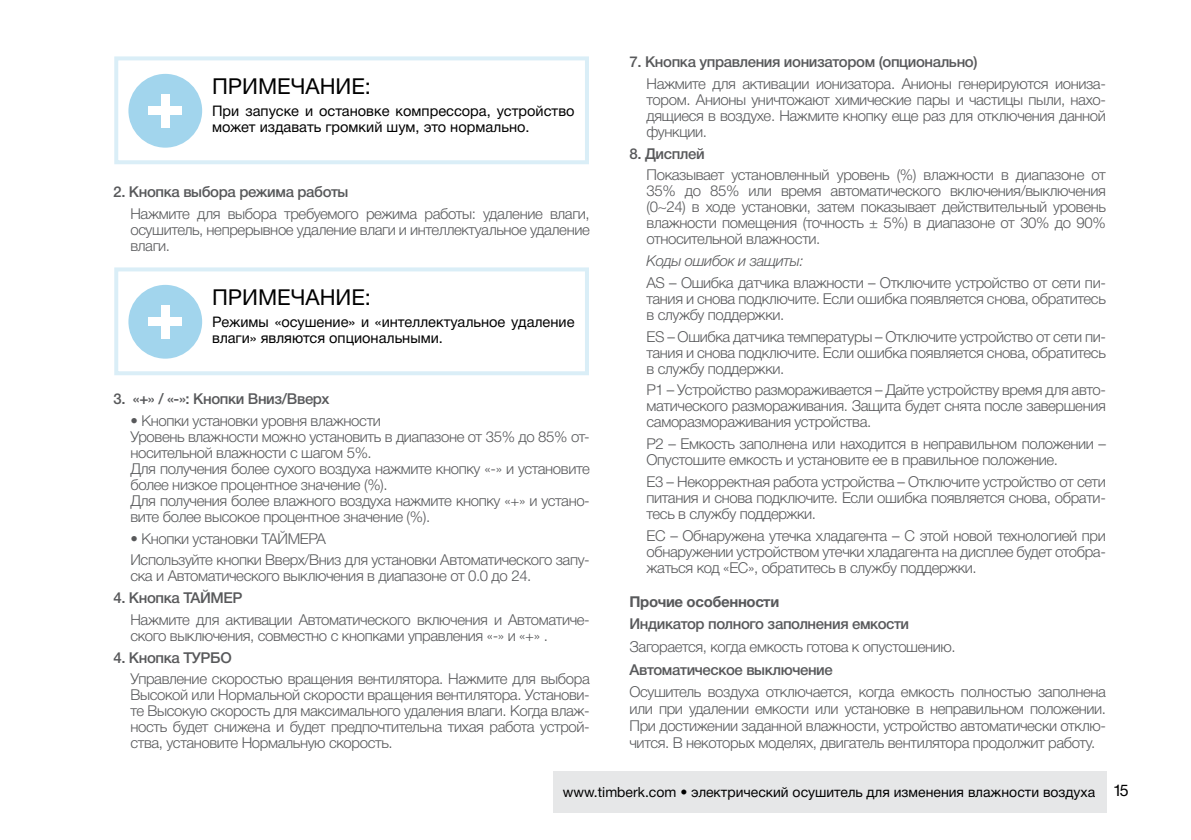
<style>
.page{position:relative;width:1191px;height:840px;background:#fff}
.page>*{position:absolute;margin:0;border:0;box-sizing:border-box;transform-origin:0 0}
.t1{font:22px "Helvetica Neue Cyr";color:#000}
.t2{font:300 15px/16px "Helvetica Neue Cyr";letter-spacing:-.025em;color:#58595b;text-align:justify}
.t3{font:500 15px "Helvetica Neue Cyr";letter-spacing:-.025em;color:#58595b}
.t4{font:italic 300 15px "Helvetica Neue Cyr";letter-spacing:-.025em;color:#58595b}
.t5{font:700 15px "Helvetica Neue Cyr";letter-spacing:-.025em;color:#58595b}
.t6{font:14.6px/16px "Helvetica Neue Cyr";color:#000}
.t7{font:14px "Helvetica Neue Cyr";color:#000}
.s1{font-size:16px}
</style>
<div class="page">
<div style="left:114px;top:56px;width:475px;height:108px;border:4px solid #a2d5ed"></div>
<div style="left:114px;top:267px;width:475px;height:108px;border:4px solid #a2d5ed"></div>
<div style="left:128px;top:74px;width:74px;height:73px;background:#a2d5ed;border-radius:50%"></div>
<div style="left:161px;top:94px;width:9px;height:33px;background:#fff"></div>
<div style="left:149px;top:106px;width:33px;height:9px;background:#fff"></div>
<div style="left:128px;top:285px;width:74px;height:73px;background:#a2d5ed;border-radius:50%"></div>
<div style="left:161px;top:305px;width:9px;height:33px;background:#fff"></div>
<div style="left:149px;top:317px;width:33px;height:9px;background:#fff"></div>
<div style="left:553px;top:771px;width:553px;height:41px;background:#e6e7e8"></div>
<h1 class="t1" style="left:212px;top:74px;width:160px">ПРИМЕЧАНИЕ:</h1>
<p class="t6" style="left:212px;top:102px;width:364px">При запуске и остановке компрессора, устройство может издавать громкий шум, это нормально.</p>
<p class="t3" style="left:113px;top:184px;width:236px">2. Кнопка выбора режима работы</p>
<p class="t2" style="left:130px;top:206px;width:461px">Нажмите для выбора требуемого режима работы: удаление влаги, осушитель, непрерывное удаление влаги и интеллектуальное удаление влаги.</p>
<h1 class="t1" style="left:212px;top:285px;width:160px">ПРИМЕЧАНИЕ:</h1>
<p class="t6" style="left:212px;top:313px;width:364px">Режимы «осушение» и «интеллектуальное удаление влаги» являются опциональными.</p>
<p class="t3" style="left:113px;top:390px;width:218px">3. «+» / «-»: Кнопки Вниз/Вверх</p>
<p class="t2" style="left:130px;top:412px;width:461px;text-align:left">• Кнопки установки уровня влажности<br>Уровень влажности можно установить в диапазоне от 35% до 85% от&shy;носительной влажности с шагом 5%.<br>Для получения более сухого воздуха нажмите кнопку «-» и установите более низкое процентное значение (%).<br>Для получения более влажного воздуха нажмите кнопку «+» и устано&shy;вите более высокое процентное значение (%).</p>
<p class="t2" style="left:130px;top:527px;width:461px;line-height:21.6px">• Кнопки установки ТАЙМЕРА<br>Используйте кнопки Вверх/Вниз для установки Автоматического запу-</p>
<p class="t2" style="left:130px;top:568px;width:402px">ска и Автоматического выключения в диапазоне от 0.0 до 24.</p>
<p class="t3" style="left:113px;top:589px;width:131px">4. Кнопка ТАЙМЕР</p>
<p class="t2" style="left:130px;top:611px;width:461px">Нажмите для активации Автоматического включения и Автоматиче&shy;ского выключения, совместно с кнопками управления «-» и «+» .</p>
<p class="t3" style="left:113px;top:648px;width:120px">4. Кнопка ТУРБО</p>
<p class="t2" style="left:130px;top:670px;width:461px">Управление скоростью вращения вентилятора. Нажмите для выбора Высокой или Нормальной скорости вращения вентилятора. Установи&shy;те Высокую скорость для максимального удаления влаги. Когда влаж&shy;ность будет снижена и будет предпочтительна тихая работа устрой&shy;ства, установите Нормальную скорость.</p>
<p class="t3" style="left:629px;top:54px;width:349px">7. Кнопка управления ионизатором (опционально)</p>
<p class="t2" style="left:646px;top:76px;width:461px">Нажмите для активации ионизатора. Анионы генерируются иониза&shy;тором. Анионы уничтожают химические пары и частицы пыли, нахо&shy;дящиеся в воздухе. Нажмите кнопку еще раз для отключения данной функции.</p>
<p class="t3" style="left:629px;top:145px;width:77px">8. Дисплей</p>
<p class="t2" style="left:646px;top:167px;width:461px">Показывает установленный уровень (%) влажности в диапазоне от 35% до 85% или время автоматического включения/выключения (0~24) в ходе установки, затем показывает действительный уровень влажности помещения (точность ± 5%) в диапазоне от 30% до 90% относительной влажности.</p>
<p class="t4" style="left:646px;top:252px;width:159px">Коды ошибок и защиты:</p>
<p class="t2" style="left:646px;top:274px;width:461px">AS – Ошибка датчика влажности – Отключите устройство от сети пи&shy;тания и снова подключите. Если ошибка появляется снова, обратитесь в службу поддержки.</p>
<p class="t2" style="left:646px;top:328px;width:461px">ES – Ошибка датчика температуры – Отключите устройство от сети пи&shy;тания и снова подключите. Если ошибка появляется снова, обратитесь в службу поддержки.</p>
<p class="t2" style="left:646px;top:382px;width:461px">P1 – Устройство размораживается – Дайте устройству время для авто&shy;матического размораживания. Защита будет снята после завершения саморазмораживания устройства.</p>
<p class="t2" style="left:646px;top:435px;width:461px">P2 – Емкость заполнена или находится в неправильном положении –<br>Опустошите емкость и установите ее в правильное положение.</p>
<p class="t2" style="left:646px;top:473px;width:461px">E3 – Некорректная работа устройства – Отключите устройство от сети питания и снова подключите. Если ошибка появляется снова, обрати&shy;тесь в службу поддержки.</p>
<p class="t2" style="left:646px;top:527px;width:461px">EC – Обнаружена утечка хладагента – С этой новой технологией при обнаружении устройством утечки хладагента на дисплее будет отобра&shy;жаться код «EC», обратитесь в службу поддержки.</p>
<p class="t5" style="left:629px;top:592px;width:151px">Прочие особенности</p>
<p class="t3" style="left:629px;top:615px;width:281px">Индикатор полного заполнения емкости</p>
<p class="t2" style="left:629px;top:638px;width:328px">Загорается, когда емкость готова к опустошению.</p>
<p class="t3" style="left:629px;top:660px;width:205px">Автоматическое выключение</p>
<p class="t2" style="left:629px;top:683px;width:478px;line-height:17px">Осушитель воздуха отключается, когда емкость полностью заполнена или при удалении емкости или установке в неправильном положении.<br>При достижении заданной влажности, устройство автоматически отклю&shy;чится. В некоторых моделях, двигатель вентилятора продолжит работу.</p>
<p class="t7" style="left:563px;top:784px;width:567px">www.timberk.сom • электрический осушитель для изменения влажности воздуха <span class="s1">15</span></p>
</div>
